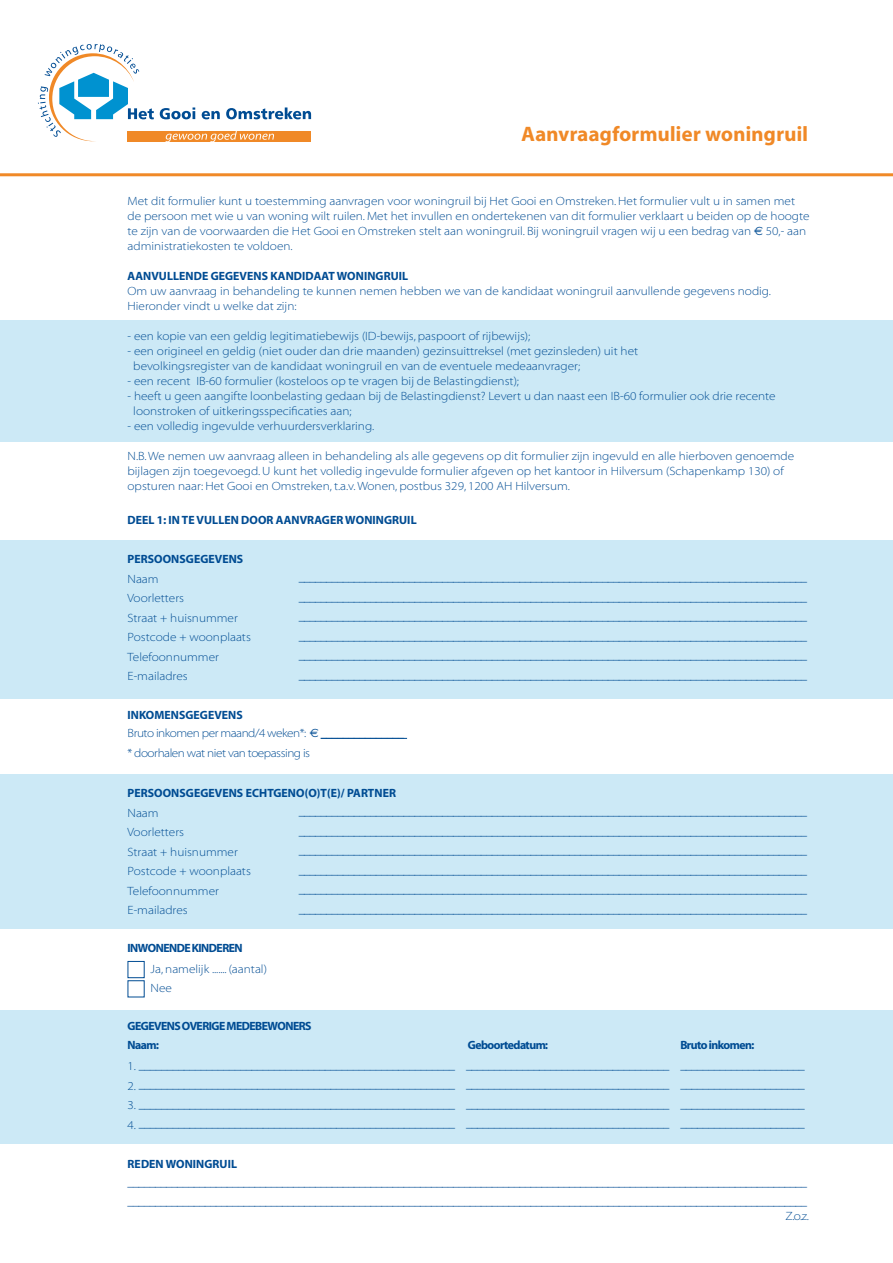
<style>
.page{position:relative;width:893px;height:1263px;background:#fff}
.page>*{position:absolute;margin:0;border:0;box-sizing:border-box;transform-origin:0 0}
.t1{font:21px "Myriad Headline";letter-spacing:.02em;color:#f08927}
.t2{font:12px/15px "Myriad MM 215 700";color:#004c93}
.t3{font:12px/18px "Myriad Headline";letter-spacing:.01em;color:#004c93}
.t4{font:12px/19.5px "Myriad MM 215 700";letter-spacing:-.04em;color:#004c93}
.t5{font:12px/19.5px "Myriad Headline";letter-spacing:-.04em;color:#004c93}
.s1{font-family:"Euro Sans"}
.s2{font-family:"Myriad MM 400 600"}
</style>
<div class="page">
<div style="left:0;top:540px;width:893px;height:158px;background:#cce9f6"></div>
<div style="left:0;top:775px;width:893px;height:154px;background:#cce9f6"></div>
<div style="left:0;top:320px;width:893px;height:122px;background:#cce9f6"></div>
<div style="left:0;top:1010px;width:893px;height:134px;background:#cce9f6"></div>
<hr style="left:321px;top:738px;width:86px;height:1px;background:#004c93">
<svg style="left:160px;top:107px;width:35px;height:12px"></svg>
<svg style="left:202px;top:111px;width:18px;height:8px"></svg>
<svg style="left:226px;top:107px;width:85px;height:12px"></svg>
<svg style="left:38px;top:44px;width:116px;height:97px"></svg>
<div style="left:128px;top:132px;width:183px;height:10px;background:#f08927"></div>
<svg style="left:165px;top:131px;width:109px;height:11px"></svg>
<hr style="left:0;top:173px;width:893px;height:3px;background:#f08927">
<div style="left:128px;top:961px;width:17px;height:17px;background:#fff;border:1px solid #004c93"></div>
<h1 class="t1" style="left:522px;top:123px;width:288px">Aanvraagformulier woningruil</h1>
<p class="t2" style="left:128px;top:194px;width:683px">Met dit formulier kunt u toestemming aanvragen voor woningruil bij Het Gooi en Omstreken. Het formulier vult u in samen met de persoon met wie u van woning wilt ruilen. Met het invullen en ondertekenen van dit formulier verklaart u beiden op de hoogte te zijn van de voorwaarden die Het Gooi en Omstreken stelt aan woningruil. Bij woningruil vragen wij u een bedrag van <span class="s1">€</span> 50,- aan administratiekosten te voldoen.</p>
<p class="t3" style="left:128px;top:267px;width:282px">AANVULLENDE GEGEVENS KANDIDAAT WONINGRUIL</p>
<p class="t2" style="left:128px;top:284px;width:645px">Om uw aanvraag in behandeling te kunnen nemen hebben we van de kandidaat woningruil aanvullende gegevens nodig.<br>Hieronder vindt u welke dat zijn:</p>
<p class="t2" style="left:128px;top:329px;width:404px">- een kopie van een geldig legitimatiebewijs (ID-bewijs, paspoort of rijbewijs);</p>
<p class="t2" style="left:133px;top:344px;width:506px;text-indent:-6px">- een origineel en geldig (niet ouder dan drie maanden) gezinsuittreksel (met gezinsleden) uit het bevolkingsregister van de kandidaat woningruil en van de eventuele medeaanvrager;</p>
<p class="t2" style="left:128px;top:374px;width:393px">- een recent IB-60 formulier (kosteloos op te vragen bij de Belastingdienst);</p>
<p class="t2" style="left:133px;top:389px;width:644px;text-indent:-6px">- heeft u geen aangifte loonbelasting gedaan bij de Belastingdienst? Levert u dan naast een IB-60 formulier ook drie recente loonstroken of uitkeringsspecificaties aan;</p>
<p class="t2" style="left:128px;top:419px;width:248px">- een volledig ingevulde verhuurdersverklaring.</p>
<p class="t2" style="left:128px;top:449px;width:668px">N.B. We nemen uw aanvraag alleen in behandeling als alle gegevens op dit formulier zijn ingevuld en alle hierboven genoemde bijlagen zijn toegevoegd. U kunt het volledig ingevulde formulier afgeven op het kantoor in Hilversum (Schapenkamp 130) of opsturen naar: Het Gooi en Omstreken, t.a.v. Wonen, postbus 329, 1200 AH Hilversum.</p>
<p class="t3" style="left:128px;top:511px;width:291px">DEEL 1: IN TE VULLEN DOOR AANVRAGER WONINGRUIL</p>
<p class="t3" style="left:128px;top:550px;width:117px">PERSOONSGEGEVENS</p>
<p class="t2" style="left:128px;top:572px;width:33px">Naam</p>
<p class="t2" style="left:299px;top:570px;width:510px">____________________________________________________________________________________________</p>
<p class="t2" style="left:128px;top:591px;width:58px">Voorletters</p>
<p class="t2" style="left:299px;top:590px;width:510px">____________________________________________________________________________________________</p>
<p class="t2" style="left:128px;top:611px;width:112px">Straat + huisnummer</p>
<p class="t2" style="left:299px;top:609px;width:510px">____________________________________________________________________________________________</p>
<p class="t2" style="left:128px;top:630px;width:125px">Postcode + woonplaats</p>
<p class="t2" style="left:299px;top:629px;width:510px">____________________________________________________________________________________________</p>
<p class="t2" style="left:128px;top:650px;width:93px">Telefoonnummer</p>
<p class="t2" style="left:299px;top:648px;width:510px">____________________________________________________________________________________________</p>
<p class="t2" style="left:128px;top:669px;width:62px">E-mailadres</p>
<p class="t2" style="left:299px;top:668px;width:510px">____________________________________________________________________________________________</p>
<p class="t3" style="left:128px;top:706px;width:117px">INKOMENSGEGEVENS</p>
<p class="t4" style="left:128px;top:724px;width:278px">Bruto inkomen per maand/4 weken*: <span class="s1">€</span> <span class="s2">_______________ </span>* doorhalen wat niet van toepassing is</p>
<p class="t3" style="left:128px;top:784px;width:270px">PERSOONSGEGEVENS ECHTGENO(O)T(E)/ PARTNER</p>
<p class="t2" style="left:128px;top:806px;width:33px">Naam</p>
<p class="t2" style="left:299px;top:804px;width:510px">____________________________________________________________________________________________</p>
<p class="t2" style="left:128px;top:825px;width:58px">Voorletters</p>
<p class="t2" style="left:299px;top:824px;width:510px">____________________________________________________________________________________________</p>
<p class="t2" style="left:128px;top:845px;width:112px">Straat + huisnummer</p>
<p class="t2" style="left:299px;top:843px;width:510px">____________________________________________________________________________________________</p>
<p class="t2" style="left:128px;top:864px;width:125px">Postcode + woonplaats</p>
<p class="t2" style="left:299px;top:863px;width:510px">____________________________________________________________________________________________</p>
<p class="t2" style="left:128px;top:884px;width:93px">Telefoonnummer</p>
<p class="t2" style="left:299px;top:882px;width:510px">____________________________________________________________________________________________</p>
<p class="t2" style="left:128px;top:903px;width:62px">E-mailadres</p>
<p class="t2" style="left:299px;top:902px;width:510px">____________________________________________________________________________________________</p>
<p class="t5" style="left:128px;top:938px;width:117px">INWONENDE KINDEREN</p>
<p class="t2" style="left:151px;top:959px;width:118px;line-height:19.5px">Ja, namelijk ....... (aantal)<br>Nee</p>
<p class="t5" style="left:128px;top:1016px;width:185px">GEGEVENS OVERIGE MEDEBEWONERS<br>Naam:</p>
<p class="t5" style="left:468px;top:1036px;width:82px">Geboortedatum:</p>
<p class="t5" style="left:680px;top:1036px;width:75px">Bruto inkomen:</p>
<p class="t2" style="left:128px;top:1058px;width:679px">1. ________________________________________________________ ____________________________________ ______________________</p>
<p class="t2" style="left:128px;top:1077px;width:679px">2. ________________________________________________________ ____________________________________ ______________________</p>
<p class="t2" style="left:128px;top:1097px;width:679px">3. ________________________________________________________ ____________________________________ ______________________</p>
<p class="t2" style="left:128px;top:1116px;width:679px">4. ________________________________________________________ ____________________________________ ______________________</p>
<p class="t3" style="left:128px;top:1155px;width:681px">REDEN WONINGRUIL ___________________________________________________________________________________________________________________________</p>
<p class="t3" style="left:128px;top:1192px;width:681px">___________________________________________________________________________________________________________________________</p>
<p class="t2" style="left:786px;top:1209px;width:25px">Z.o.z.</p>
</div>
